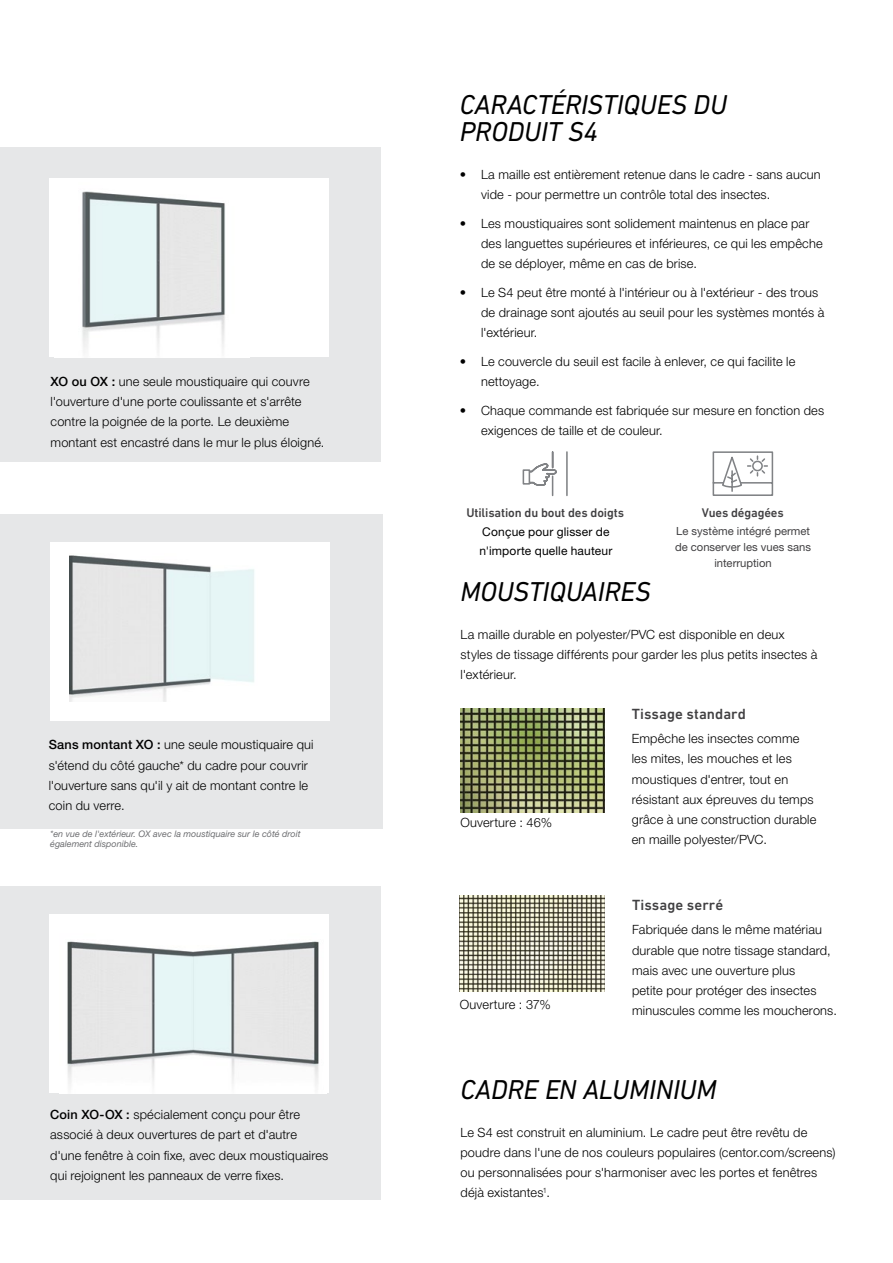
<style>
.page{position:relative;width:893px;height:1263px;background:#fff}
.page>*{position:absolute;margin:0;border:0;box-sizing:border-box;transform-origin:0 0}
.t1{font:italic 27.75px/27px "DIN Next LT Pro";letter-spacing:-.015em;color:#000}
.t2{font:500 15px "DIN Next LT Pro";letter-spacing:.005em;color:#414042}
.t3{font:300 12.75px/20.2px "Helvetica Neue LT Pro";letter-spacing:.015em;color:#000}
.t4{font:500 12.75px "DIN Next LT Pro";letter-spacing:-.01em;color:#414042}
.t5{font:12px/19.5px "Helvetica Neue LT Pro";letter-spacing:.015em;color:#000}
.t6{font:11.25px/15.8px "Helvetica Neue LT Pro";color:#414042;text-align:center}
.t7{font:italic 9px/10.5px "Helvetica Neue LT Pro";color:#6d6e71}
.s1{font-weight:500}
</style>
<div class="page">
<div style="left:0;top:886px;width:381px;height:314px;background:#e6e7e8"></div>
<div style="left:49px;top:914px;width:279px;height:179px;background:#fff"></div>
<img style="left:67px;top:941px;width:252px;height:145px">
<img style="left:460px;top:708px;width:144px;height:104px">
<img style="left:459px;top:895px;width:145px;height:96px">
<svg style="left:522px;top:451px;width:46px;height:46px"></svg>
<svg style="left:712px;top:451px;width:62px;height:45px"></svg>
<div style="left:0;top:147px;width:381px;height:315px;background:#e6e7e8"></div>
<div style="left:49px;top:179px;width:279px;height:178px;background:#fff"></div>
<img style="left:82px;top:191px;width:143px;height:159px">
<div style="left:0;top:514px;width:382px;height:314px;background:#e6e7e8"></div>
<div style="left:50px;top:542px;width:279px;height:179px;background:#fff"></div>
<img style="left:70px;top:555px;width:184px;height:147px">
<p class="t3" style="left:51px;top:371px;width:275px"><span class="s1">XO ou OX :</span> une seule moustiquaire qui couvre l'ouverture d'une porte coulissante et s'arrête contre la poignée de la porte. Le deuxième montant est encastré dans le mur le plus éloigné.</p>
<p class="t3" style="left:49px;top:734px;width:266px"><span class="s1">Sans montant XO :</span> une seule moustiquaire qui s'étend du côté gauche* du cadre pour couvrir l'ouverture sans qu'il y ait de montant contre le coin du verre.</p>
<p class="t7" style="left:50px;top:828px;width:252px">*en vue de l'extérieur. OX avec la moustiquaire sur le côté droit également disponible.</p>
<p class="t3" style="left:50px;top:1104px;width:280px"><span class="s1">Coin XO-OX :</span> spécialement conçu pour être associé à deux ouvertures de part et d'autre d'une fenêtre à coin fixe, avec deux moustiquaires qui rejoignent les panneaux de verre fixes.</p>
<h1 class="t1" style="left:460px;top:91px;width:269px">CARACTÉRISTIQUES DU<br>PRODUIT S4</h1>
<p class="t3" style="left:481px;top:164px;width:341px;text-indent:-21px">• La maille est entièrement retenue dans le cadre - sans aucun vide - pour permettre un contrôle total des insectes.</p>
<p class="t3" style="left:481px;top:213px;width:343px;text-indent:-21px">• Les moustiquaires sont solidement maintenus en place par des languettes supérieures et inférieures, ce qui les empêche de se déployer, même en cas de brise.</p>
<p class="t3" style="left:481px;top:282px;width:345px;text-indent:-21px">• Le S4 peut être monté à l'intérieur ou à l'extérieur - des trous de drainage sont ajoutés au seuil pour les systèmes montés à l'extérieur.</p>
<p class="t3" style="left:481px;top:351px;width:316px;text-indent:-21px">• Le couvercle du seuil est facile à enlever, ce qui facilite le nettoyage.</p>
<p class="t3" style="left:481px;top:400px;width:345px;text-indent:-21px">• Chaque commande est fabriquée sur mesure en fonction des exigences de taille et de couleur.</p>
<p class="t4" style="left:466px;top:505px;width:159px">Utilisation du bout des doigts</p>
<p class="t5" style="left:480px;top:522px;width:134px">Conçue pour glisser de n'importe quelle hauteur</p>
<p class="t4" style="left:702px;top:505px;width:83px">Vues dégagées</p>
<p class="t6" style="left:675px;top:523px;width:138px">Le système intégré permet de conserver les vues sans interruption</p>
<h1 class="t1" style="left:461px;top:578px;width:192px">MOUSTIQUAIRES</h1>
<p class="t3" style="left:461px;top:624px;width:358px">La maille durable en polyester/PVC est disponible en deux styles de tissage différents pour garder les plus petits insectes à l'extérieur.</p>
<p class="t2" style="left:632px;top:705px;width:116px">Tissage standard</p>
<p class="t3" style="left:632px;top:728px;width:186px">Empêche les insectes comme les mites, les mouches et les moustiques d'entrer, tout en résistant aux épreuves du temps grâce à une construction durable en maille polyester/PVC.</p>
<p class="t3" style="left:460px;top:811px;width:93px">Ouverture : 46%</p>
<p class="t3" style="left:460px;top:994px;width:93px">Ouverture : 37%</p>
<p class="t2" style="left:632px;top:896px;width:93px">Tissage serré</p>
<p class="t3" style="left:632px;top:919px;width:206px">Fabriquée dans le même matériau durable que notre tissage standard, mais avec une ouverture plus<br>petite pour protéger des insectes minuscules comme les moucherons.</p>
<h1 class="t1" style="left:460px;top:1076px;width:258px">CADRE EN ALUMINIUM</h1>
<p class="t3" style="left:460px;top:1121px;width:376px">Le S4 est construit en aluminium. Le cadre peut être revêtu de poudre dans l'une de nos couleurs populaires (centor.com/screens) ou personnalisées pour s'harmoniser avec les portes et fenêtres déjà existantes<sup>1</sup>.</p>
</div>
